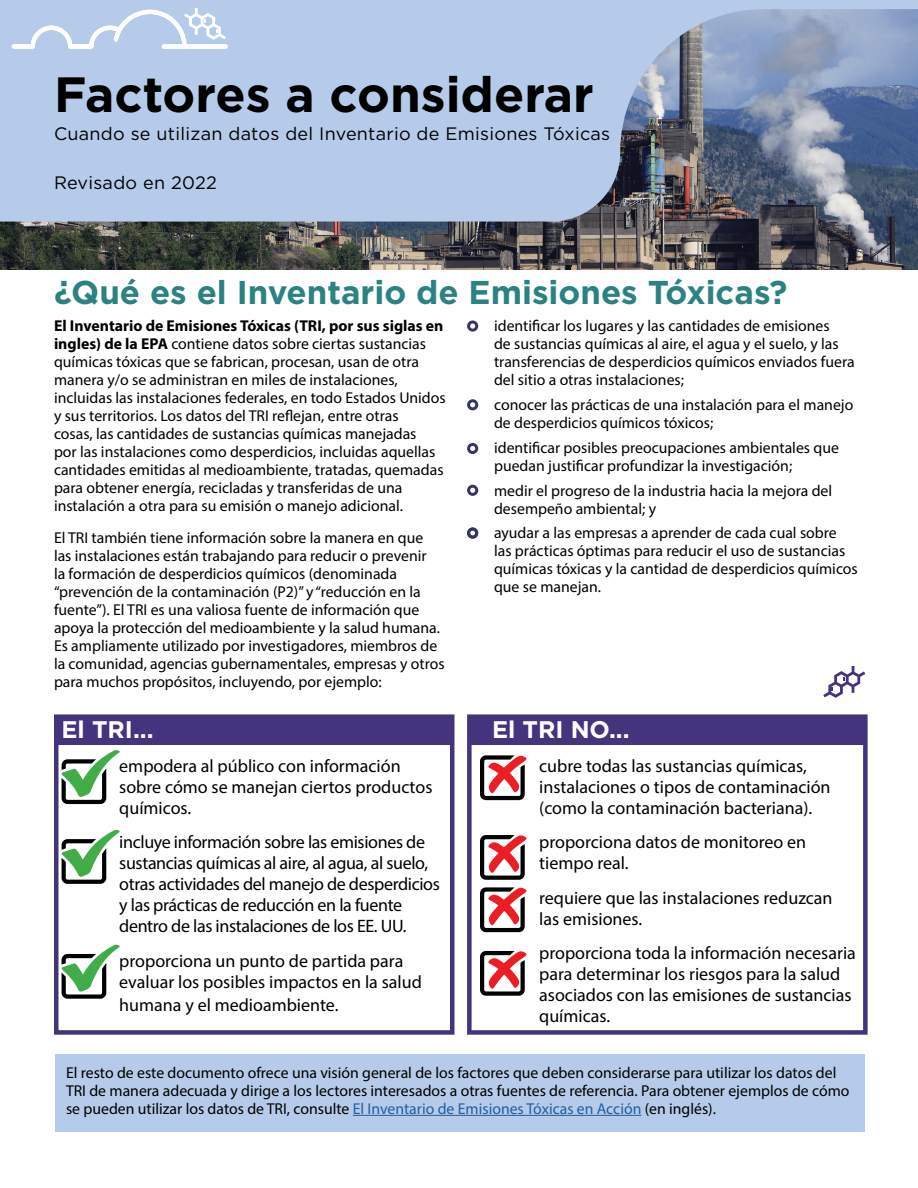
<style>
.page{position:relative;width:918px;height:1188px;background:#fff}
.page>*{position:absolute;margin:0;border:0;box-sizing:border-box;transform-origin:0 0}
.t1{font:700 49.5px "Gotham";color:#000}
.t2{font:700 33px "Gotham";color:#2b8282}
.t3{font:700 24px "Gotham";color:#fff}
.t4{font:18px/21px "Myriad Pro";color:#000}
.t5{font:18px/21px "Myriad Pro";letter-spacing:-.02em;color:#000}
.t6{font:18px "Gotham";letter-spacing:.015em;color:#000}
.t7{font:15.75px/18px "Myriad Pro";color:#000}
.s1{font-weight:700}
.s2{color:#215e9e}
</style>
<div class="page">
<div style="left:55px;top:1054px;width:810px;height:78px;background:#b6cbe9"></div>
<hr style="left:353px;top:1115px;width:288px;height:1px;background:#215e9e">
<div style="left:54px;top:714px;width:400px;height:321px;border:4px solid #44347d"></div>
<div style="left:0;top:0;width:918px;height:270px;background:#b6cbe9"></div>
<img style="left:0;top:9px;width:918px;height:261px">
<div style="left:467px;top:714px;width:401px;height:321px;border:4px solid #44347d"></div>
<div style="left:56px;top:717px;width:396px;height:28px;background:#44347d"></div>
<svg style="left:467px;top:320px;width:11px;height:12px"></svg>
<svg style="left:467px;top:399px;width:11px;height:11px"></svg>
<svg style="left:467px;top:443px;width:11px;height:11px"></svg>
<svg style="left:467px;top:485px;width:11px;height:11px"></svg>
<svg style="left:61px;top:750px;width:59px;height:54px"></svg>
<svg style="left:61px;top:830px;width:59px;height:54px"></svg>
<svg style="left:61px;top:945px;width:59px;height:54px"></svg>
<div style="left:469px;top:717px;width:396px;height:28px;background:#44347d"></div>
<svg style="left:480px;top:755px;width:47px;height:45px"></svg>
<svg style="left:480px;top:835px;width:47px;height:45px"></svg>
<svg style="left:480px;top:887px;width:47px;height:45px"></svg>
<svg style="left:480px;top:951px;width:47px;height:45px"></svg>
<svg style="left:467px;top:527px;width:11px;height:12px"></svg>
<svg style="left:823px;top:666px;width:42px;height:32px"></svg>
<svg style="left:12px;top:8px;width:216px;height:41px"></svg>
<h1 class="t1" style="left:54px;top:61px;width:541px">Factores a considerar</h1>
<p class="t6" style="left:54px;top:123px;width:558px">Cuando se utilizan datos del Inventario de Emisiones Tóxicas</p>
<p class="t6" style="left:54px;top:171px;width:164px">Revisado en 2022</p>
<h2 class="t2" style="left:54px;top:270px;width:735px">¿Qué es el Inventario de Emisiones Tóxicas?</h2>
<p class="t7" style="left:54px;top:317px;width:393px"><span class="s1">El Inventario de Emisiones Tóxicas (TRI, por sus siglas en ingles) de la EPA</span> contiene datos sobre ciertas sustancias químicas tóxicas que se fabrican, procesan, usan de otra manera y/o se administran en miles de instalaciones, incluidas las instalaciones federales, en todo Estados Unidos y sus territorios. Los datos del TRI refejan, entre otras<br>cosas, las cantidades de sustancias químicas manejadas<br>por las instalaciones como desperdicios, incluidas aquellas cantidades emitidas al medioambiente, tratadas, quemadas para obtener energía, recicladas y transferidas de una instalación a otra para su emisión o manejo adicional.</p>
<p class="t7" style="left:54px;top:528px;width:392px">El TRI también tiene información sobre la manera en que las instalaciones están trabajando para reducir o prevenir<br>la formación de desperdicios químicos (denominada “prevención de la contaminación (P2)” y “reducción en la fuente”). El TRI es una valiosa fuente de información que apoya la protección del medioambiente y la salud humana.<br>Es ampliamente utilizado por investigadores, miembros de la comunidad, agencias gubernamentales, empresas y otros para muchos propósitos, incluyendo, por ejemplo:</p>
<p class="t7" style="left:494px;top:317px;width:362px">identifcar los lugares y las cantidades de emisiones<br>de sustancias químicas al aire, el agua y el suelo, y las transferencias de desperdicios químicos enviados fuera del sitio a otras instalaciones;</p>
<p class="t7" style="left:494px;top:396px;width:361px">conocer las prácticas de una instalación para el manejo de desperdicios químicos tóxicos;</p>
<p class="t7" style="left:494px;top:438px;width:346px">identifcar posibles preocupaciones ambientales que puedan justifcar profundizar la investigación;</p>
<p class="t7" style="left:494px;top:481px;width:340px">medir el progreso de la industria hacia la mejora del desempeño ambiental; y</p>
<p class="t7" style="left:494px;top:524px;width:365px">ayudar a las empresas a aprender de cada cual sobre las prácticas óptimas para reducir el uso de sustancias químicas tóxicas y la cantidad de desperdicios químicos que se manejan.</p>
<h3 class="t3" style="left:62px;top:713px;width:94px">El TRI...</h3>
<p class="t4" style="left:119px;top:755px;width:315px">empodera al público con información sobre cómo se manejan ciertos productos químicos.</p>
<p class="t5" style="left:119px;top:832px;width:322px">incluye información sobre las emisiones de sustancias químicas al aire, al agua, al suelo, otras actividades del manejo de desperdicios y las prácticas de reducción en la fuente dentro de las instalaciones de los EE. UU.</p>
<p class="t4" style="left:119px;top:950px;width:304px">proporciona un punto de partida para evaluar los posibles impactos en la salud</p>
<p class="t4" style="left:119px;top:995px;width:221px">humana y el medioambiente.</p>
<h3 class="t3" style="left:492px;top:713px;width:139px">El TRI NO...</h3>
<p class="t4" style="left:539px;top:755px;width:293px">cubre todas las sustancias químicas, instalaciones o tipos de contaminación (como la contaminación bacteriana).</p>
<p class="t4" style="left:539px;top:832px;width:268px">proporciona datos de monitoreo en tiempo real.</p>
<p class="t4" style="left:539px;top:887px;width:295px">requiere que las instalaciones reduzcan las emisiones.</p>
<p class="t4" style="left:539px;top:943px;width:318px">proporciona toda la información necesaria para determinar los riesgos para la salud asociados con las emisiones de sustancias químicas.</p>
<p class="t7" style="left:66px;top:1063px;width:785px">El resto de este documento ofrece una visión general de los factores que deben considerarse para utilizar los datos del<br>TRI de manera adecuada y dirige a los lectores interesados a otras fuentes de referencia. Para obtener ejemplos de cómo se pueden utilizar los datos de TRI, consulte <span class="s2">El Inventario de Emisiones Tóxicas en Acción</span> (en inglés).</p>
</div>
